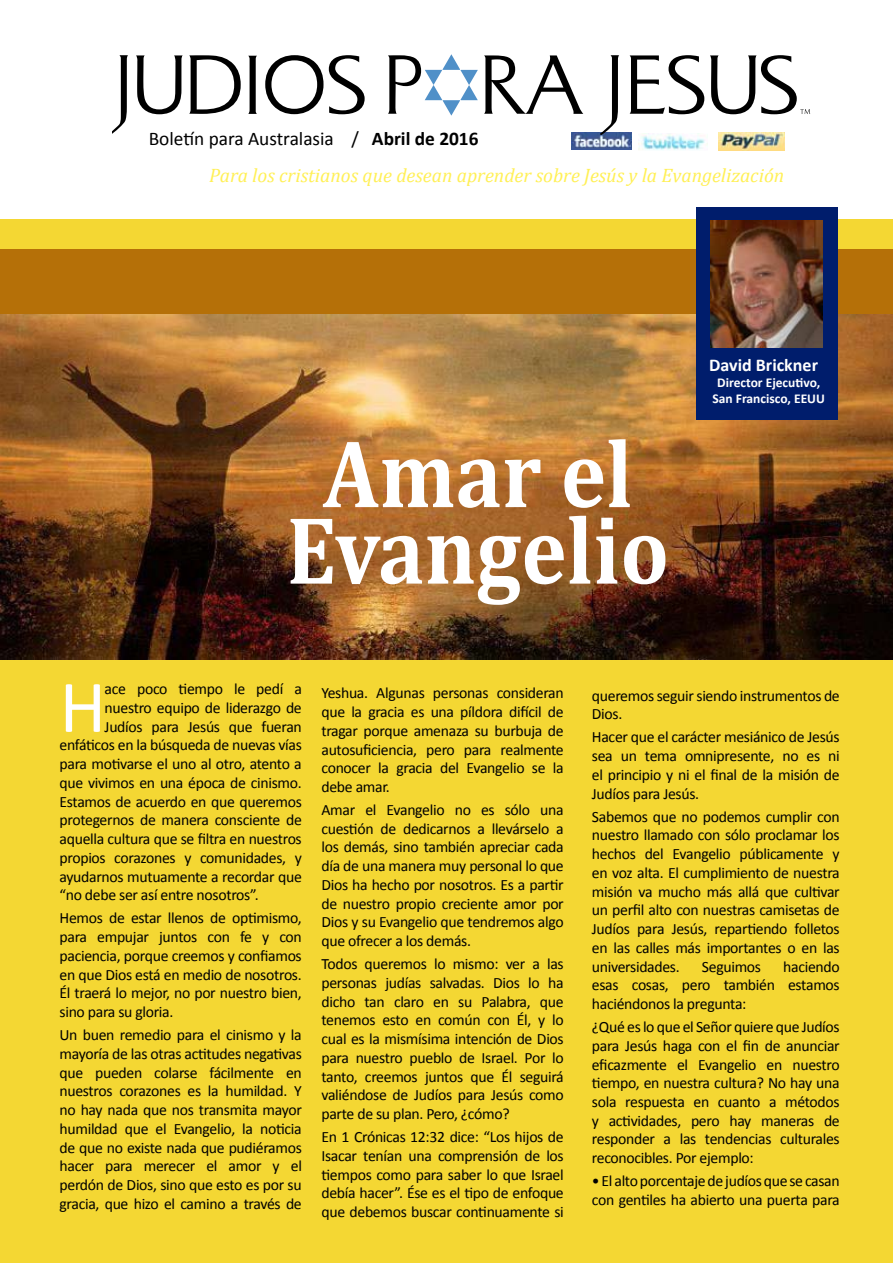
<style>
.page{position:relative;width:893px;height:1263px;background:#fff}
.page>*{position:absolute;margin:0;border:0;box-sizing:border-box;transform-origin:0 0}
.t1{font:700 97.05px/76.5px "Cambria";color:#fff;text-align:center;scale:.89 1}
.t2{font:74.85px "Calibri";color:#fff}
.t3{font:italic 19.5px "Cambria";color:#fff056}
.t4{font:19.35px "Calibri";color:#000}
.t5{font:700 18px "Calibri";color:#fff}
.t6{font:15.75px/18.8px "Calibri";letter-spacing:-.02em;color:#000;text-align:justify}
.t7{font:700 13.5px/16.2px "Calibri";color:#fff;text-align:center}
.s1{font-weight:700}
</style>
<div class="page">
<div style="left:0;top:228px;width:893px;height:1035px;background:#f4d733"></div>
<div style="left:0;top:219px;width:893px;height:9px;background:#f4d733"></div>
<div style="left:0;top:249px;width:893px;height:95px;background:#b57008"></div>
<img style="left:0;top:315px;width:893px;height:344px">
<div style="left:696px;top:207px;width:142px;height:213px;background:#001d6c"></div>
<img style="left:710px;top:221px;width:112px;height:126px">
<img style="left:639px;top:134px;width:66px;height:16px">
<img style="left:571px;top:133px;width:60px;height:17px">
<img style="left:718px;top:132px;width:66px;height:18px">
<svg style="left:112px;top:55px;width:16px;height:79px"></svg>
<svg style="left:600px;top:55px;width:19px;height:80px"></svg>
<svg style="left:136px;top:55px;width:47px;height:59px"></svg>
<svg style="left:189px;top:55px;width:52px;height:59px"></svg>
<svg style="left:329px;top:55px;width:36px;height:59px"></svg>
<svg style="left:388px;top:54px;width:90px;height:62px"></svg>
<svg style="left:630px;top:55px;width:74px;height:59px"></svg>
<svg style="left:710px;top:55px;width:100px;height:59px"></svg>
<svg style="left:248px;top:56px;width:9px;height:58px"></svg>
<svg style="left:484px;top:55px;width:99px;height:59px"></svg>
<svg style="left:265px;top:55px;width:58px;height:59px"></svg>
<p class="t4" style="left:149px;top:126px;width:331px">Boletín para Australasia / <span class="s1">Abril de 2016</span></p>
<p class="t3" style="left:209px;top:163px;width:577px">Para los cristianos que desean aprender sobre Jesús y la Evangelización</p>
<h1 class="t1" style="left:287px;top:433px;width:431px">Amar el<br>Evangelio</h1>
<p class="t5" style="left:709px;top:354px;width:110px">David Brickner</p>
<p class="t7" style="left:713px;top:374px;width:114px">Director Ejecutivo,<br>San Francisco, EEUU</p>
<h2 class="t2" style="left:60px;top:660px;width:48px">H</h2>
<p class="t6" style="left:105px;top:679px;width:199px">ace poco tiempo le pedí a</p>
<p class="t6" style="left:105px;top:698px;width:199px">nuestro equipo de liderazgo de</p>
<p class="t6" style="left:105px;top:716px;width:199px">Judíos para Jesús que fueran</p>
<p class="t6" style="left:60px;top:735px;width:244px">enfáticos en la búsqueda de nuevas vías</p>
<p class="t6" style="left:60px;top:754px;width:244px">para motivarse el uno al otro, atento a</p>
<p class="t6" style="left:60px;top:773px;width:244px">que vivimos en una época de cinismo.</p>
<p class="t6" style="left:60px;top:791px;width:244px">Estamos de acuerdo en que queremos</p>
<p class="t6" style="left:60px;top:810px;width:244px">protegernos de manera consciente de</p>
<p class="t6" style="left:60px;top:829px;width:244px">aquella cultura que se filtra en nuestros</p>
<p class="t6" style="left:60px;top:847px;width:244px">propios corazones y comunidades, y</p>
<p class="t6" style="left:60px;top:866px;width:244px">ayudarnos mutuamente a recordar que</p>
<p class="t6" style="left:60px;top:885px;width:201px">“no debe ser así entre nosotros”.</p>
<p class="t6" style="left:60px;top:908px;width:244px">Hemos de estar llenos de optimismo, para empujar juntos con fe y con paciencia, porque creemos y confiamos en que Dios está en medio de nosotros.<br>Él traerá lo mejor, no por nuestro bien, sino para su gloria.</p>
<p class="t6" style="left:60px;top:1025px;width:244px">Un buen remedio para el cinismo y la mayoría de las otras actitudes negativas que pueden colarse fácilmente en nuestros corazones es la humildad. Y no hay nada que nos transmita mayor humildad que el Evangelio, la noticia de que no existe nada que pudiéramos hacer para merecer el amor y el perdón de Dios, sino que esto es por su gracia, que hizo el camino a través de</p>
<p class="t6" style="left:321px;top:683px;width:244px">Yeshua. Algunas personas consideran que la gracia es una píldora difícil de tragar porque amenaza su burbuja de autosuficiencia, pero para realmente conocer la gracia del Evangelio se la debe amar.</p>
<p class="t6" style="left:321px;top:800px;width:244px">Amar el Evangelio no es sólo una cuestión de dedicarnos a llevárselo a los demás, sino también apreciar cada día de una manera muy personal lo que Dios ha hecho por nosotros. Es a partir de nuestro propio creciente amor por Dios y su Evangelio que tendremos algo que ofrecer a los demás.</p>
<p class="t6" style="left:321px;top:954px;width:244px">Todos queremos lo mismo: ver a las personas judías salvadas. Dios lo ha dicho tan claro en su Palabra, que tenemos esto en común con Él, y lo cual es la mismísima intención de Dios para nuestro pueblo de Israel. Por lo tanto, creemos juntos que Él seguirá valiéndose de Judíos para Jesús como parte de su plan. Pero, ¿cómo?</p>
<p class="t6" style="left:321px;top:1127px;width:244px">En 1 Crónicas 12:32 dice: “Los hijos de Isacar tenían una comprensión de los tiempos como para saber lo que Israel debía hacer”. Ése es el tipo de enfoque que debemos buscar continuamente si</p>
<p class="t6" style="left:592px;top:685px;width:249px">queremos seguir siendo instrumentos de<br>Dios.</p>
<p class="t6" style="left:592px;top:727px;width:249px">Hacer que el carácter mesiánico de Jesús sea un tema omnipresente, no es ni el principio y ni el final de la misión de Judíos para Jesús.</p>
<p class="t6" style="left:592px;top:806px;width:249px">Sabemos que no podemos cumplir con nuestro llamado con sólo proclamar los hechos del Evangelio públicamente y en voz alta. El cumplimiento de nuestra misión va mucho más allá que cultivar un perfil alto con nuestras camisetas de Judíos para Jesús, repartiendo folletos en las calles más importantes o en las universidades.</p>
<p class="t6" style="left:592px;top:956px;width:249px;text-indent:191px">haciendo esas cosas, pero también estamos haciéndonos la pregunta:</p>
<p class="t6" style="left:592px;top:1017px;width:249px">¿Qué es lo que el Señor quiere que Judíos para Jesús haga con el fin de anunciar eficazmente el Evangelio en nuestro tiempo, en nuestra cultura? No hay una sola respuesta en cuanto a métodos y actividades, pero hay maneras de responder a las tendencias culturales reconocibles. Por ejemplo:</p>
<p class="t6" style="left:592px;top:1171px;width:249px">• El alto porcentaje de judíos que se casan con gentiles ha abierto una puerta para</p>
<p class="t6" style="left:702px;top:956px;width:61px">Seguimos</p>
</div>
